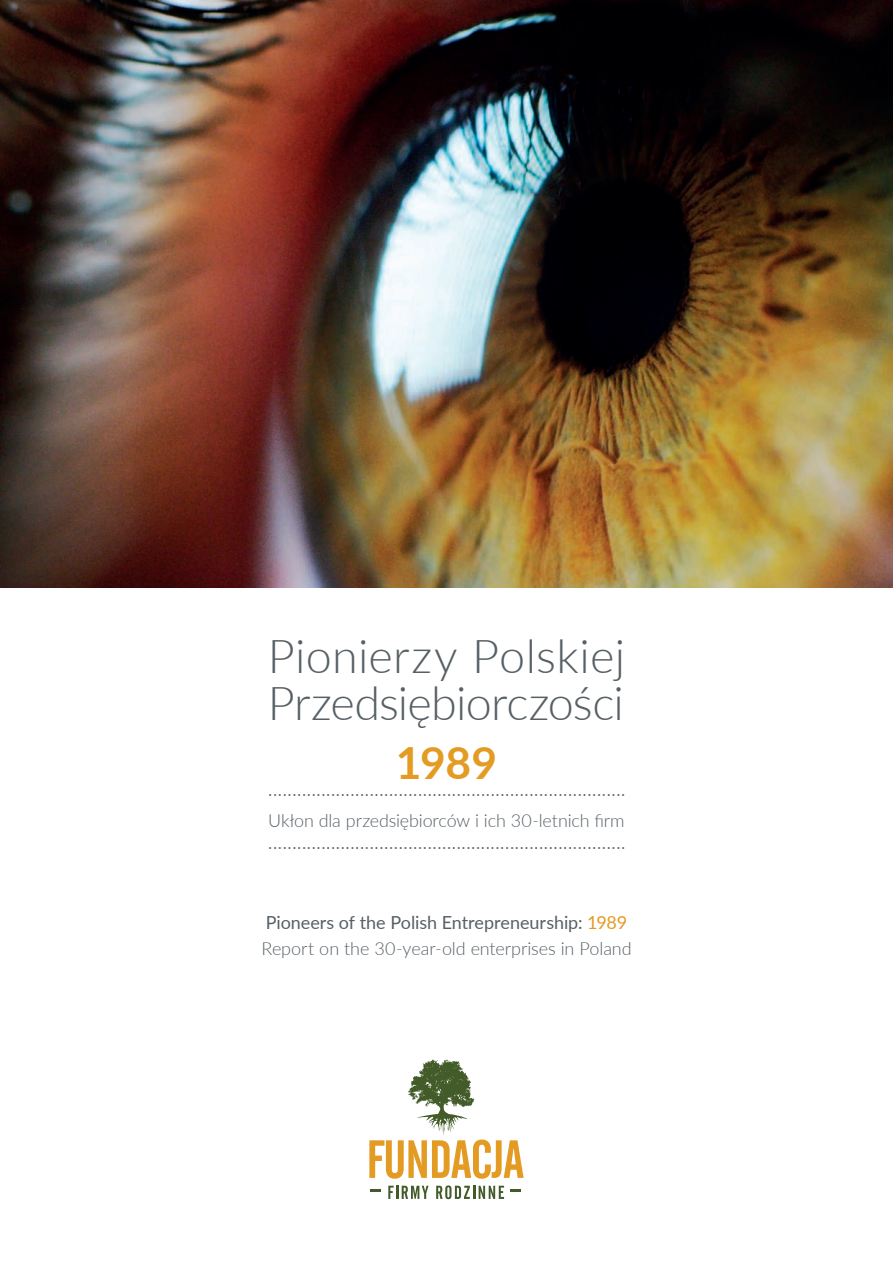
<style>
.page{position:relative;width:893px;height:1263px;background:#fff}
.page>*{position:absolute;margin:0;border:0;box-sizing:border-box;transform-origin:0 0}
.t1{font:300 46.8px/46.8px "Lato";color:#576065}
.t2{font:700 44.25px "Lato";color:#e39b23}
.t3{font:300 21px "Lato";color:#576065}
.t4{font:300 18px/25.8px "Lato";letter-spacing:-.01em;color:#576065}
.s1{font-weight:400}
.s2{font-weight:400;color:#e39b23}
</style>
<div class="page">
<img style="left:0;top:0;width:893px;height:587px">
<svg style="left:370px;top:1189px;width:10px;height:3px"></svg>
<svg style="left:510px;top:1189px;width:11px;height:3px"></svg>
<svg style="left:388px;top:1186px;width:41px;height:13px"></svg>
<svg style="left:436px;top:1185px;width:68px;height:14px"></svg>
<svg style="left:369px;top:1059px;width:155px;height:120px"></svg>
<h1 class="t1" style="left:268px;top:632px;width:359px">Pionierzy Polskiej<br>Przedsiębiorczości</h1>
<h2 class="t2" style="left:396px;top:735px;width:103px">1989</h2>
<p class="t3" style="left:268px;top:775px;width:359px">..........................................................................</p>
<p class="t4" style="left:268px;top:807px;width:358px">Ukłon dla przedsiębiorców i ich 30-letnich firm</p>
<p class="t3" style="left:268px;top:829px;width:359px">..........................................................................</p>
<p class="t4" style="left:261px;top:909px;width:372px"><span class="s1">Pioneers of the Polish Entrepreneurship:</span> <span class="s2">1989<br></span>Report on the 30-year-old enterprises in Poland</p>
</div>
